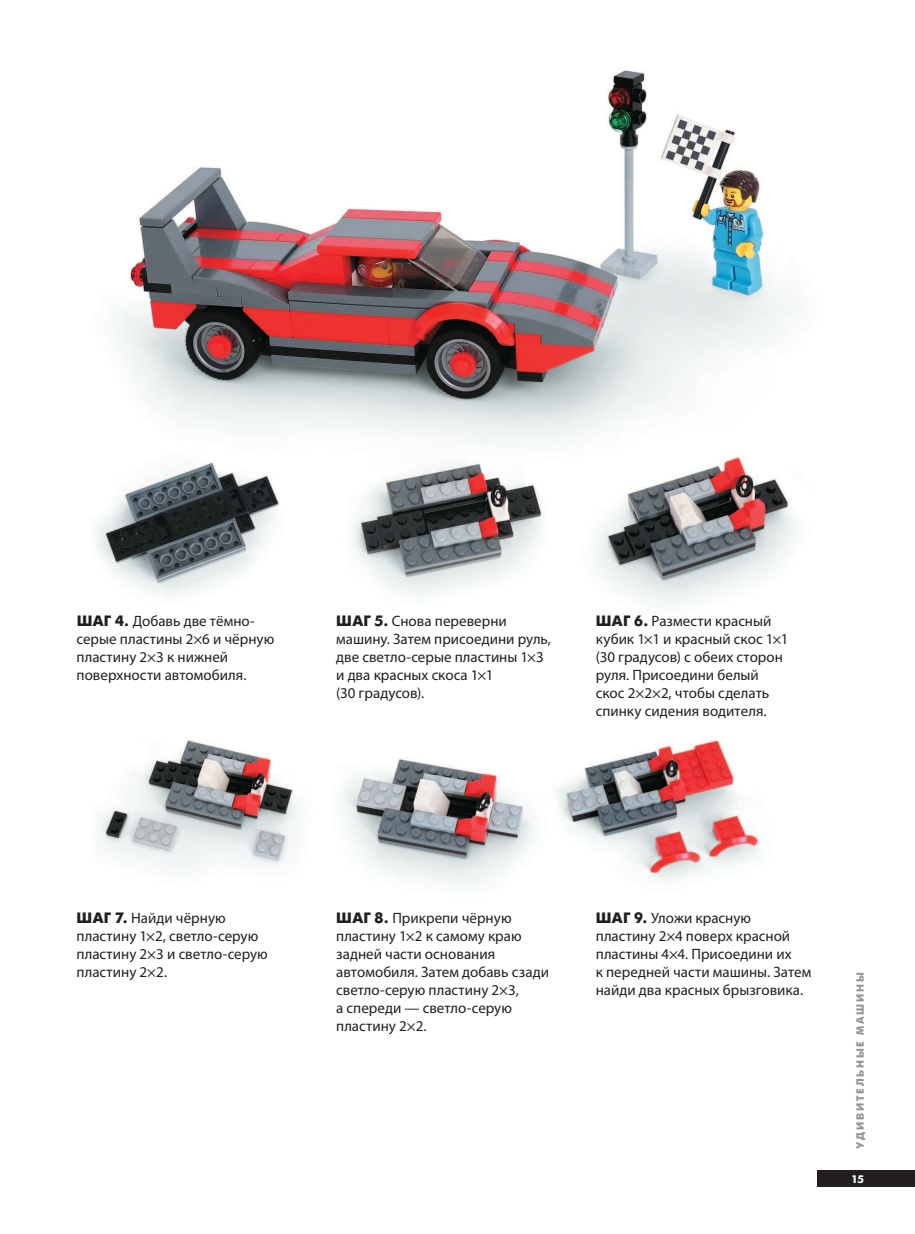
<style>
.page{position:relative;width:915px;height:1234px;background:#fff}
.page>*{position:absolute;margin:0;border:0;box-sizing:border-box;transform-origin:0 0}
.t1{font:15px/18px "Myriad Pro";color:#231f20}
.t2{font:700 10.95px "Futura Futuris";color:#fff}
.t3{font:700 10.5px "Futura Futuris";letter-spacing:.175em;color:#939598}
.s1{font-family:"Futura Futuris";font-weight:700}
</style>
<div class="page">
<img style="left:115px;top:70px;width:681px;height:356px">
<img style="left:95px;top:403px;width:213px;height:193px">
<img style="left:332px;top:397px;width:234px;height:197px">
<img style="left:566px;top:388px;width:232px;height:215px">
<img style="left:97px;top:740px;width:201px;height:127px">
<img style="left:344px;top:758px;width:189px;height:127px">
<img style="left:556px;top:740px;width:203px;height:141px">
<div style="left:816px;top:1170px;width:98px;height:16px;background:#231f20"></div>
<p class="t1" style="left:77px;top:613px;width:199px"><span class="s1">ШАГ 4.</span> Добавь две тёмно&shy;серые пластины 2×6 и чёрную пластину 2×3 к нижней поверхности автомобиля.</p>
<p class="t1" style="left:336px;top:613px;width:216px"><span class="s1">ШАГ 5.</span> Снова переверни машину. Затем присоедини руль, две светло-серые пластины 1×3 и два красных скоса 1×1<br>(30 градусов).</p>
<p class="t1" style="left:595px;top:613px;width:194px"><span class="s1">ШАГ 6.</span> Размести красный кубик 1×1 и красный скос 1×1 (30 градусов) с обеих сторон руля. Присоедини белый скос 2×2×2, чтобы сделать спинку сидения водителя.</p>
<p class="t1" style="left:77px;top:910px;width:193px"><span class="s1">ШАГ 7.</span> Найди чёрную пластину 1×2, светло-серую пластину 2×3 и светло-серую пластину 2×2.</p>
<p class="t1" style="left:336px;top:910px;width:214px"><span class="s1">ШАГ 8.</span> Прикрепи чёрную пластину 1×2 к самому краю задней части основания автомобиля. Затем добавь сзади светло-серую пластину 2×3,<br>а спереди — светло-серую пластину 2×2.</p>
<p class="t1" style="left:595px;top:910px;width:217px"><span class="s1">ШАГ 9.</span> Уложи красную пластину 2×4 поверх красной пластины 4×4. Присоедини их<br>к передней части машины. Затем найди два красных брызговика.</p>
<p class="t3" style="left:854px;top:1148px;width:178px;rotate:-90deg">УДИВИТЕЛЬНЫЕ МАШИНЫ</p>
<p class="t2" style="left:850px;top:1172px;width:14px">15</p>
</div>
